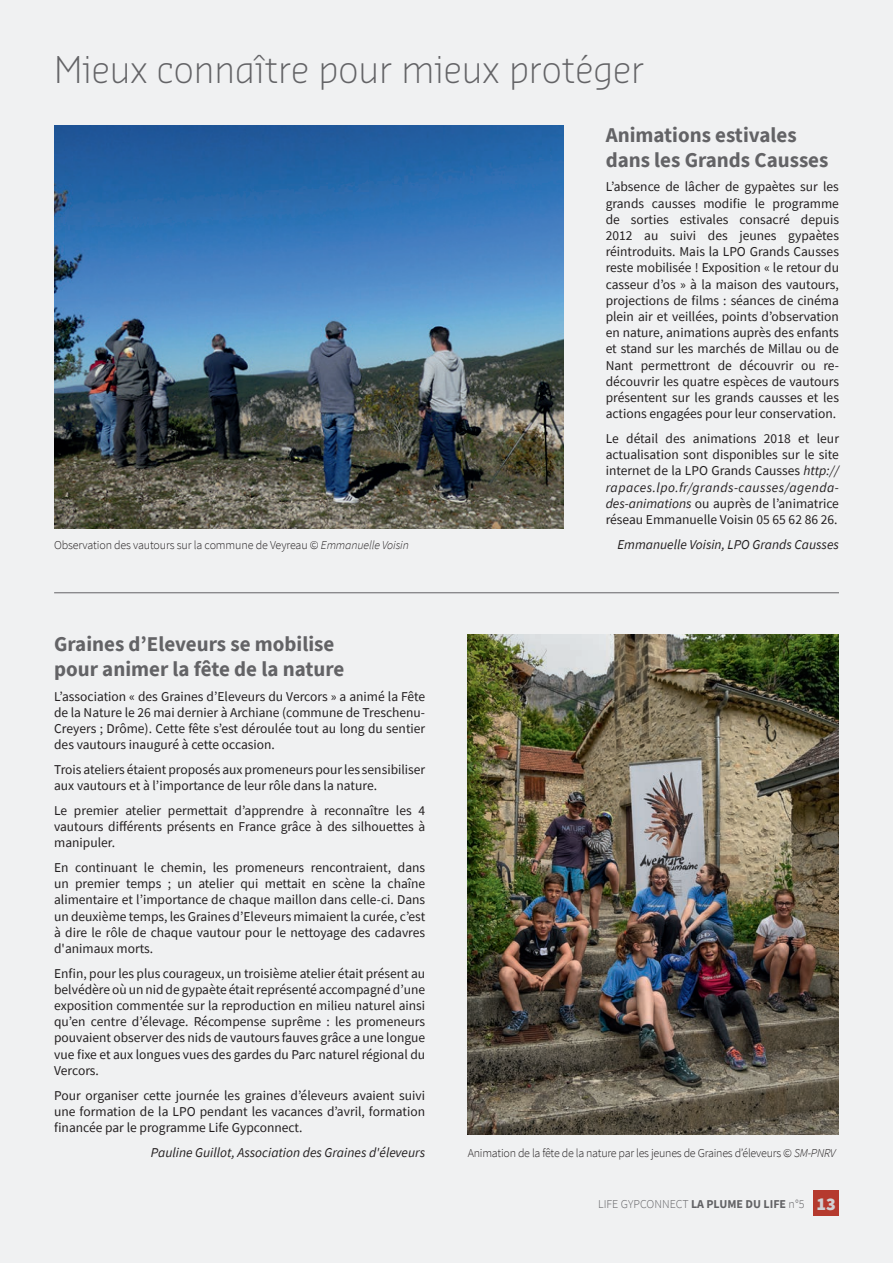
<style>
.page{position:relative;width:893px;height:1263px;background:#f0f1f2}
.page>*{position:absolute;margin:0;border:0;box-sizing:border-box;transform-origin:0 0}
.t1{font:300 36px "Sansa Pro";color:#636366}
.t2{font:700 21px/25.2px "Source Sans Pro";color:#636366}
.t3{font:13.5px/16.2px "Source Sans Pro";color:#231f20;text-align:justify}
.t4{font:italic 13.5px "Source Sans Pro";color:#231f20}
.t5{font:300 12px "Source Sans Pro";letter-spacing:-.02em;color:#231f20}
.t6{font:300 12px "Source Sans Pro";color:#636366}
.s1{font-style:italic}
.s2{font-weight:700}
.s3{font-weight:900;font-size:18px;color:#d1d2d4}
</style>
<div class="page">
<div style="left:813px;top:1190px;width:26px;height:26px;background:#b53a2e"></div>
<hr style="left:54px;top:592px;width:785px;height:1px;background:#636366">
<img style="left:54px;top:126px;width:509px;height:402px">
<img style="left:468px;top:635px;width:371px;height:500px">
<h1 class="t1" style="left:54px;top:46px;width:592px">Mieux connaître pour mieux protéger</h1>
<h2 class="t2" style="left:606px;top:122px;width:224px">Animations estivales dans les Grands Causses</h2>
<p class="t3" style="left:606px;top:179px;width:235px">L’absence de lâcher de gypaètes sur les grands causses modifie le programme de sorties estivales consacré depuis 2012 au suivi des jeunes gypaètes réintroduits. Mais la LPO Grands Causses reste mobilisée ! Exposition « le retour du casseur d’os » à la maison des vautours, projections de films : séances de cinéma plein air et veillées, points d’observation en nature, animations auprès des enfants et stand sur les marchés de Millau ou de Nant permettront de découvrir ou re&shy;découvrir les quatre espèces de vautours présentent sur les grands causses et les actions engagées pour leur conservation.</p>
<p class="t3" style="left:606px;top:430px;width:235px">Le détail des animations 2018 et leur actualisation sont disponibles sur le site internet de la LPO Grands Causses <span class="s1">http:// rapaces.lpo.fr/grands-causses/agenda&shy;des-animations</span> ou auprès de l’animatrice réseau Emmanuelle Voisin 05 65 62 86 26.</p>
<p class="t4" style="left:617px;top:536px;width:223px">Emmanuelle Voisin, LPO Grands Causses</p>
<p class="t5" style="left:54px;top:537px;width:356px">Observation des vautours sur la commune de Veyreau © <span class="s1">Emmanuelle Voisin</span></p>
<h2 class="t2" style="left:54px;top:631px;width:292px">Graines d’Eleveurs se mobilise pour animer la fête de la nature</h2>
<p class="t3" style="left:54px;top:688px;width:373px">L’association « des Graines d’Eleveurs du Vercors » a animé la Fête de la Nature le 26 mai dernier à Archiane (commune de Treschenu-Creyers ; Drôme). Cette fête s’est déroulée tout au long du sentier des vautours inauguré à cette occasion.</p>
<p class="t3" style="left:54px;top:761px;width:373px">Trois ateliers étaient proposés aux promeneurs pour les sensibiliser aux vautours et à l’importance de leur rôle dans la nature.</p>
<p class="t3" style="left:54px;top:802px;width:373px">Le premier atelier permettait d’apprendre à reconnaître les 4 vautours différents présents en France grâce à des silhouettes à manipuler.</p>
<p class="t3" style="left:54px;top:859px;width:373px">En continuant le chemin, les promeneurs rencontraient, dans un premier temps ; un atelier qui mettait en scène la chaîne alimentaire et l’importance de chaque maillon dans celle-ci. Dans un deuxième temps, les Graines d’Eleveurs mimaient la curée, c’est à dire le rôle de chaque vautour pour le nettoyage des cadavres d'animaux morts.</p>
<p class="t3" style="left:54px;top:965px;width:373px">Enfin, pour les plus courageux, un troisième atelier était présent au belvédère où un nid de gypaète était représenté accompagné d’une exposition commentée sur la reproduction en milieu naturel ainsi qu’en centre d’élevage. Récompense suprême : les promeneurs pouvaient observer des nids de vautours fauves grâce a une longue vue fixe et aux longues vues des gardes du Parc naturel régional du Vercors.</p>
<p class="t3" style="left:54px;top:1087px;width:373px">Pour organiser cette journée les graines d’éleveurs avaient suivi une formation de la LPO pendant les vacances d’avril, formation financée par le programme Life Gypconnect.</p>
<p class="t4" style="left:151px;top:1143px;width:276px">Pauline Guillot, Association des Graines d'éleveurs</p>
<p class="t5" style="left:468px;top:1145px;width:369px">Animation de la fête de la nature par les jeunes de Graines d’éleveurs © <span class="s1">SM-PNRV</span></p>
<p class="t6" style="left:598px;top:1197px;width:239px">LIFE GYPCONNECT <span class="s2">LA PLUME DU LIFE</span> n°5 <span class="s3">13</span></p>
</div>
